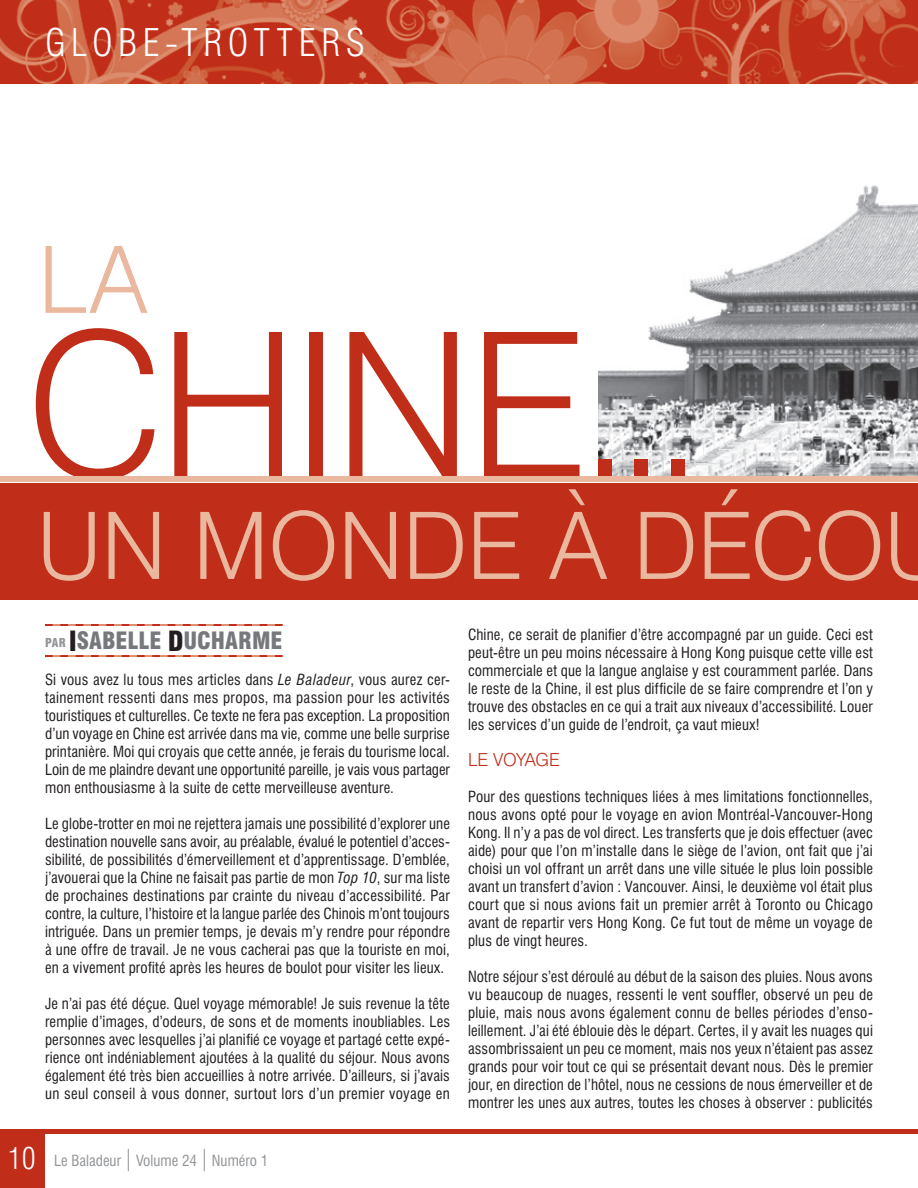
<style>
.page{position:relative;width:918px;height:1188px;background:#fff}
.page>*{position:absolute;margin:0;border:0;box-sizing:border-box;transform-origin:0 0}
.t1{font:300 201px "Swiss 721 BT";color:#c02d19}
.t2{font:300 93.15px "Swiss 721 BT";color:#eab79f}
.t3{font:300 93px "Swiss 721 BT";color:#eab79f}
.t4{font:300 condensed 37.5px "Swiss 721 BT";color:#fff}
.t5{font:900 condensed 23.25px "Swiss 721 BT";color:#76787b}
.t6{font:300 18px "Swiss 721 BT";color:#c02d19}
.t7{font:condensed 15px/18px "Swiss 721 BT";letter-spacing:.01em;color:#231f20;text-align:justify}
.t8{font:condensed 15px "Swiss 721 BT";color:#939598}
.t9{font:900 condensed 12px "Swiss 721 BT";color:#939598}
.s1{font-size:27.15px;color:#231f20}
.s2{font-style:italic}
.s3{font-weight:300;font-size:30px;color:#fff}
.s4{font-size:22.5px}
</style>
<div class="page">
<img style="left:598px;top:185px;width:320px;height:291px">
<div style="left:0;top:476px;width:918px;height:6px;background:#eab79f"></div>
<div style="left:0;top:483px;width:918px;height:117px;background:#c02d19"></div>
<img style="left:0;top:0;width:918px;height:84px">
<hr style="left:0;top:1130px;width:918px;height:4px;background:#c02d19">
<div style="left:0;top:1134px;width:45px;height:54px;background:#c02d19"></div>
<svg style="left:45px;top:624px;width:238px;height:2px"></svg>
<svg style="left:45px;top:655px;width:238px;height:2px"></svg>
<h3 class="t4" style="left:45px;top:20px;width:141px">GLO BE-TROTT</h3>
<h3 class="t4" style="left:299px;top:20px;width:67px">ERS</h3>
<h3 class="t3" style="left:38px;top:223px;width:110px">LA</h3>
<h1 class="t1" style="left:26px;top:283px;width:680px">CHINE...</h1>
<h2 class="t2" style="left:37px;top:489px;width:914px">UN MONDE À DÉCOU</h2>
<p class="t9" style="left:45px;top:635px;width:22px">PAR</p>
<h3 class="t5" style="left:69px;top:627px;width:215px"><span class="s1">I</span>SABELLE <span class="s1">D</span>UCHARME</h3>
<p class="t7" style="left:45px;top:671px;width:407px">Si vous avez lu tous mes articles dans <span class="s2">Le Baladeur</span>, vous aurez cer&shy;tainement ressenti dans mes propos, ma passion pour les activités touristiques et culturelles. Ce texte ne fera pas exception. La proposition d’un voyage en Chine est arrivée dans ma vie, comme une belle surprise printanière. Moi qui croyais que cette année, je ferais du tourisme local.<br>Loin de me plaindre devant une opportunité pareille, je vais vous partager mon enthousiasme à la suite de cette merveilleuse aventure.</p>
<p class="t7" style="left:45px;top:815px;width:407px">Le globe-trotter en moi ne rejettera jamais une possibilité d’explorer une destination nouvelle sans avoir, au préalable, évalué le potentiel d’acces&shy;sibilité, de possibilités d’émerveillement et d’apprentissage. D’emblée, j’avouerai que la Chine ne faisait pas partie de mon <span class="s2">Top 10</span>, sur ma liste de prochaines destinations par crainte du niveau d’accessibilité. Par contre, la culture, l’histoire et la langue parlée des Chinois m’ont toujours intriguée. Dans un premier temps, je devais m’y rendre pour répondre à une offre de travail. Je ne vous cacherai pas que la touriste en moi, en a vivement profité après les heures de boulot pour visiter les lieux.</p>
<p class="t7" style="left:45px;top:995px;width:407px">Je n’ai pas été déçue. Quel voyage mémorable! Je suis revenue la tête remplie d’images, d’odeurs, de sons et de moments inoubliables. Les personnes avec lesquelles j’ai planifié ce voyage et partagé cette expé&shy;rience ont indéniablement ajoutées à la qualité du séjour. Nous avons également été très bien accueillies à notre arrivée. D’ailleurs, si j’avais un seul conseil à vous donner, surtout lors d’un premier voyage en</p>
<p class="t8" style="left:8px;top:1152px;width:262px"><span class="s3">10</span> Le Baladeur <span class="s4">|</span> Volume 24 <span class="s4">|</span> Numéro 1</p>
<p class="t7" style="left:468px;top:626px;width:407px">Chine, ce serait de planifier d’être accompagné par un guide. Ceci est peut-être un peu moins nécessaire à Hong Kong puisque cette ville est commerciale et que la langue anglaise y est couramment parlée. Dans le reste de la Chine, il est plus difficile de se faire comprendre et l’on y trouve des obstacles en ce qui a trait aux niveaux d’accessibilité. Louer les services d’un guide de l’endroit, ça vaut mieux!</p>
<p class="t6" style="left:468px;top:749px;width:93px">LE VOYAGE</p>
<p class="t7" style="left:468px;top:788px;width:407px">Pour des questions techniques liées à mes limitations fonctionnelles, nous avons opté pour le voyage en avion Montréal-Vancouver-Hong Kong. Il n’y a pas de vol direct. Les transferts que je dois effectuer (avec aide) pour que l’on m’installe dans le siège de l’avion, ont fait que j’ai choisi un vol offrant un arrêt dans une ville située le plus loin possible avant un transfert d’avion : Vancouver. Ainsi, le deuxième vol était plus court que si nous avions fait un premier arrêt à Toronto ou Chicago avant de repartir vers Hong Kong. Ce fut tout de même un voyage de plus de vingt heures.</p>
<p class="t7" style="left:468px;top:968px;width:407px">Notre séjour s’est déroulé au début de la saison des pluies. Nous avons vu beaucoup de nuages, ressenti le vent souffler, observé un peu de pluie, mais nous avons également connu de belles périodes d’enso&shy;leillement. J’ai été éblouie dès le départ. Certes, il y avait les nuages qui assombrissaient un peu ce moment, mais nos yeux n’étaient pas assez grands pour voir tout ce qui se présentait devant nous. Dès le premier jour, en direction de l’hôtel, nous ne cessions de nous émerveiller et de montrer les unes aux autres, toutes les choses à observer : publicités</p>
</div>
